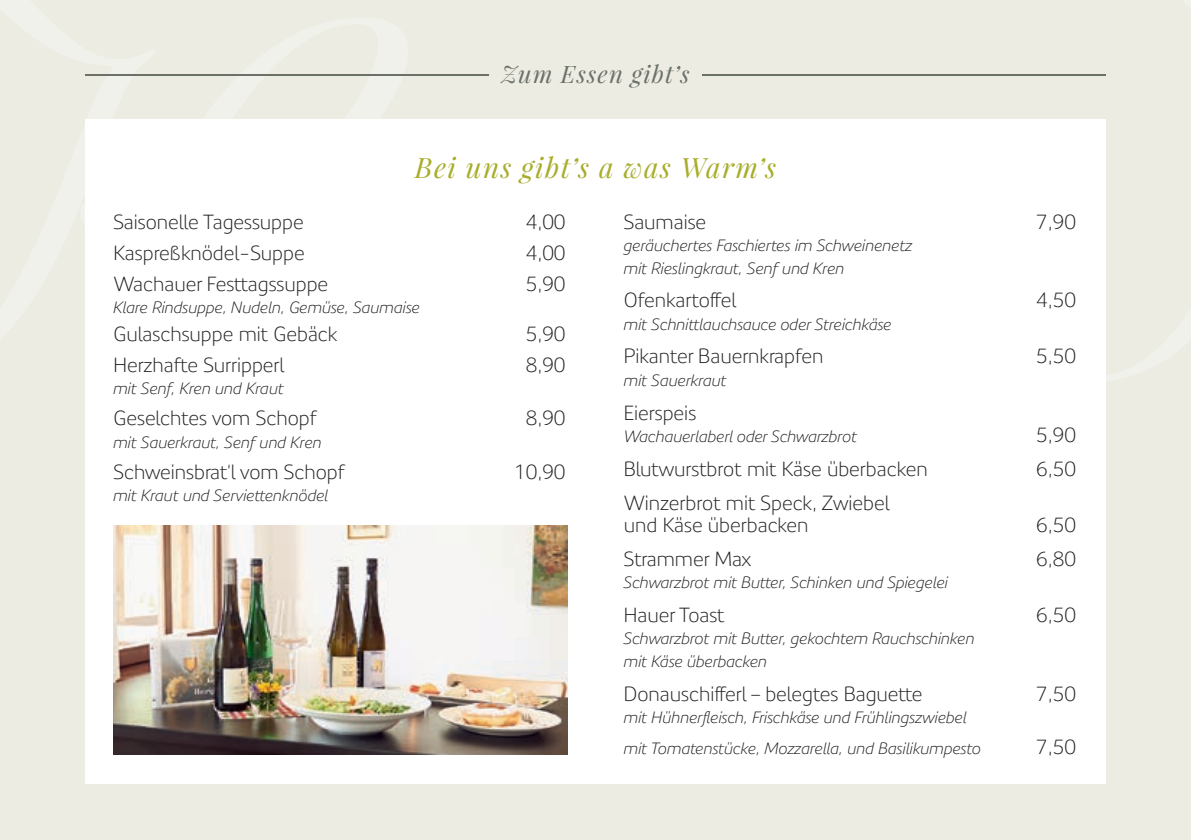
<style>
.page{position:relative;width:1191px;height:840px;background:#fff}
.page>*{position:absolute;margin:0;border:0;box-sizing:border-box;transform-origin:0 0}
.t1{font:italic 28px "Playfair Display";letter-spacing:.05em;color:#a8ad2a}
.t2{font:italic 24px "Playfair Display";letter-spacing:.05em;color:#6b7069}
.t3{font:300 20px/22.4px "Precious Sans Two";color:#231f20}
.t4{font:italic 300 16px/22.4px "Precious Sans Two";color:#231f20}
</style>
<div class="page">
<div style="left:0;top:0;width:1191px;height:839px;background:#ecece3"></div>
<hr style="left:85px;top:74px;width:403px;height:1px;background:#6b7069">
<hr style="left:702px;top:74px;width:404px;height:1px;background:#6b7069">
<div style="left:85px;top:119px;width:1021px;height:663px;background:#fff"></div>
<img style="left:113px;top:525px;width:454px;height:229px">
<h2 class="t2" style="left:501px;top:58px;width:190px">Zum Essen gibt’s</h2>
<h1 class="t1" style="left:415px;top:149px;width:362px">Bei uns gibt’s a was Warm’s</h1>
<p class="t3" style="left:113px;top:210px;width:192px">Saisonelle Tagessuppe</p>
<p class="t3" style="left:526px;top:210px;width:41px">4,00</p>
<p class="t3" style="left:113px;top:241px;width:193px">Kaspreßknödel-Suppe</p>
<p class="t3" style="left:526px;top:241px;width:41px">4,00</p>
<p class="t3" style="left:113px;top:272px;width:216px">Wachauer Festtagssuppe</p>
<p class="t3" style="left:526px;top:272px;width:41px">5,90</p>
<p class="t4" style="left:113px;top:296px;width:308px">Klare Rindsuppe, Nudeln, Gemüse, Saumaise</p>
<p class="t3" style="left:113px;top:322px;width:225px">Gulaschsuppe mit Gebäck</p>
<p class="t3" style="left:526px;top:322px;width:41px">5,90</p>
<p class="t3" style="left:113px;top:353px;width:172px">Herzhafte Surripperl</p>
<p class="t3" style="left:526px;top:353px;width:41px">8,90</p>
<p class="t4" style="left:113px;top:377px;width:172px">mit Senf, Kren und Kraut</p>
<p class="t3" style="left:113px;top:407px;width:205px">Geselchtes vom Schopf</p>
<p class="t3" style="left:526px;top:407px;width:41px">8,90</p>
<p class="t4" style="left:113px;top:430px;width:210px">mit Sauerkraut, Senf und Kren</p>
<p class="t3" style="left:113px;top:460px;width:233px">Schweinsbrat‘l vom Schopf</p>
<p class="t3" style="left:514px;top:460px;width:53px">10,90</p>
<p class="t4" style="left:113px;top:484px;width:217px">mit Kraut und Serviettenknödel</p>
<p class="t3" style="left:624px;top:210px;width:84px">Saumaise</p>
<p class="t3" style="left:1036px;top:210px;width:41px">7,90</p>
<p class="t4" style="left:624px;top:234px;width:290px">geräuchertes Faschiertes im Schweinenetz mit Rieslingkraut, Senf und Kren</p>
<p class="t3" style="left:624px;top:289px;width:114px">Ofenkartoffel</p>
<p class="t3" style="left:1036px;top:289px;width:41px">4,50</p>
<p class="t4" style="left:624px;top:312px;width:269px">mit Schnittlauchsauce oder Streichkäse</p>
<p class="t3" style="left:624px;top:345px;width:201px">Pikanter Bauernkrapfen</p>
<p class="t3" style="left:1036px;top:345px;width:41px">5,50</p>
<p class="t4" style="left:624px;top:369px;width:104px">mit Sauerkraut</p>
<p class="t3" style="left:624px;top:401px;width:74px">Eierspeis</p>
<p class="t4" style="left:624px;top:425px;width:235px">Wachauerlaberl oder Schwarzbrot</p>
<p class="t3" style="left:1036px;top:423px;width:41px">5,90</p>
<p class="t3" style="left:624px;top:457px;width:305px">Blutwurstbrot mit Käse überbacken</p>
<p class="t3" style="left:1036px;top:457px;width:41px">6,50</p>
<p class="t3" style="left:624px;top:491px;width:267px">Winzerbrot mit Speck, Zwiebel und Käse überbacken</p>
<p class="t3" style="left:1036px;top:513px;width:41px">6,50</p>
<p class="t3" style="left:624px;top:547px;width:129px">Strammer Max</p>
<p class="t3" style="left:1036px;top:547px;width:41px">6,80</p>
<p class="t4" style="left:624px;top:571px;width:326px">Schwarzbrot mit Butter, Schinken und Spiegelei</p>
<p class="t3" style="left:624px;top:603px;width:102px">Hauer Toast</p>
<p class="t3" style="left:1036px;top:603px;width:41px">6,50</p>
<p class="t4" style="left:624px;top:627px;width:352px">Schwarzbrot mit Butter, gekochtem Rauchschinken mit Käse überbacken</p>
<p class="t3" style="left:624px;top:681px;width:300px">Donauschifferl – belegtes Baguette</p>
<p class="t3" style="left:1036px;top:681px;width:41px">7,50</p>
<p class="t4" style="left:624px;top:701px;width:359px;line-height:30.8px">mit Hühnerfleisch, Frischkäse und Frühlingszwiebel mit Tomatenstücke, Mozzarella, und Basilikumpesto</p>
<p class="t3" style="left:1036px;top:735px;width:41px">7,50</p>
</div>
